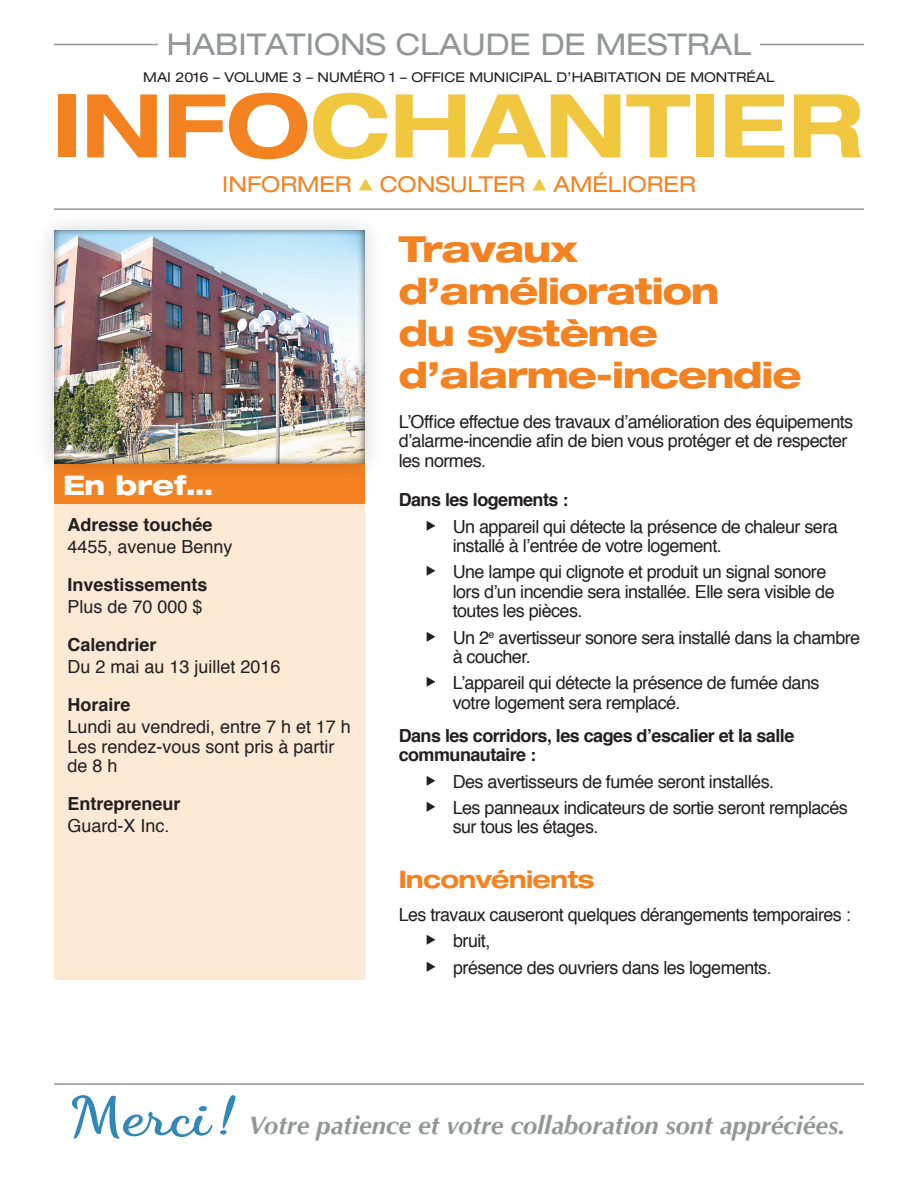
<style>
.page{position:relative;width:918px;height:1188px;background:#fff}
.page>*{position:absolute;margin:0;border:0;box-sizing:border-box;transform-origin:0 0}
.t1{font:700 expanded 88.2px "Helvetica Neue";color:#f1c740}
.Couvert_intro_gras{font:800 expanded 36px/42px "Helvetica Neue";letter-spacing:-.03em;color:#f58220}
.t2{font:expanded 30px "Helvetica Neue";color:#939598}
.Couvert_intro_gras-2{font:800 expanded 27px "Helvetica Neue";color:#fff}
.texte{font:italic 700 25.5px "Optima";color:#939598}
.texte-2{font:700 expanded 24.3px "Helvetica Neue";letter-spacing:-.03em;color:#f58220}
.t3{font:expanded 21.9px "Helvetica Neue";color:#f58220}
.texte-3{font:18.15px "Helvetica";letter-spacing:-.03em;color:#231f20}
.Couvert_intro_gras-3{font:18px/19.5px "Helvetica";letter-spacing:-.03em;color:#231f20}
.texte-4{font:18px/19.5px "Helvetica";color:#231f20}
.Couvert_intro_gras-4{font:700 18px/19.5px "Helvetica";letter-spacing:-.03em;color:#231f20}
.Couvert_intro_gras-5{font:700 18px "Helvetica";color:#231f20}
.texte-5{font:700 18px "Helvetica";color:#231f20}
.t4{font:expanded 13.5px "Helvetica Neue";color:#231f20}
.s1{color:#f58220}
.s2{font-family:"Dancing Script";font-size:54px;color:#3287ba}
</style>
<div class="page">
<hr style="left:54px;top:44px;width:810px;height:1px;background:#939598">
<hr style="left:54px;top:208px;width:810px;height:2px;background:#939598">
<svg style="left:359px;top:178px;width:13px;height:13px"></svg>
<svg style="left:533px;top:178px;width:13px;height:13px"></svg>
<div style="left:54px;top:463px;width:310px;height:41px;background:#f58220"></div>
<div style="left:54px;top:504px;width:310px;height:476px;background:#fee9d5"></div>
<hr style="left:54px;top:1083px;width:810px;height:2px;background:#939598">
<div style="left:34px;top:210px;width:351px;height:274px;background:#231f20;opacity:.2"></div>
<div style="left:54px;top:230px;width:312px;height:234px;background:#231f20;opacity:.75"></div>
<div style="left:158px;top:30px;width:602px;height:27px;background:#fff"></div>
<p class="t2" style="left:167px;top:26px;width:586px">HABITATIONS CLAUDE DE MESTRAL</p>
<p class="t4" style="left:143px;top:69px;width:633px">MAI 2016 – VOLUME 3 – NUMÉRO 1 – OFFICE MUNICIPAL D’HABITATION DE MONTRÉAL</p>
<p class="t1" style="left:52px;top:71px;width:812px"><span class="s1">INFO</span>CHANTIER</p>
<p class="t3" style="left:222px;top:171px;width:131px">INFORMER</p>
<p class="t3" style="left:380px;top:171px;width:147px">CONSULTER</p>
<p class="t3" style="left:554px;top:171px;width:144px">AMÉLIORER</p>
<p class="Couvert_intro_gras-2" style="left:63px;top:468px;width:151px">En bref…</p>
<p class="Couvert_intro_gras-5" style="left:68px;top:510px;width:147px">Adresse touchée</p>
<p class="texte-4" style="left:68px;top:538px;width:167px">4455, avenue Benny</p>
<p class="Couvert_intro_gras-5" style="left:68px;top:570px;width:142px">Investissements</p>
<p class="texte-4" style="left:68px;top:598px;width:137px">Plus de 70 000 $</p>
<p class="Couvert_intro_gras-5" style="left:68px;top:630px;width:91px">Calendrier</p>
<p class="texte-4" style="left:68px;top:658px;width:215px">Du 2 mai au 13 juillet 2016</p>
<p class="texte-5" style="left:68px;top:690px;width:65px">Horaire</p>
<p class="texte-4" style="left:68px;top:718px;width:285px">Lundi au vendredi, entre 7 h et 17 h<br>Les rendez-vous sont pris à partir de 8 h</p>
<p class="texte-5" style="left:68px;top:789px;width:115px">Entrepreneur</p>
<p class="texte-4" style="left:68px;top:817px;width:104px">Guard-X Inc.</p>
<p class="Couvert_intro_gras" style="left:399px;top:227px;width:405px">Travaux d’amélioration<br>du système d’alarme-incendie</p>
<p class="Couvert_intro_gras-3" style="left:399px;top:412px;width:456px">L’Office effectue des travaux d’amélioration des équipements d’alarme-incendie afin de bien vous protéger et de respecter les normes.</p>
<p class="Couvert_intro_gras-4" style="left:399px;top:491px;width:171px">Dans les logements :</p>
<p class="Couvert_intro_gras-3" style="left:453px;top:517px;width:387px;text-indent:-27px">◆ Un appareil qui détecte la présence de chaleur sera installé à l’entrée de votre logement.</p>
<p class="Couvert_intro_gras-3" style="left:453px;top:563px;width:383px;text-indent:-27px">◆ Une lampe qui clignote et produit un signal sonore lors d’un incendie sera installée. Elle sera visible de toutes les pièces.</p>
<p class="Couvert_intro_gras-3" style="left:453px;top:628px;width:409px;text-indent:-27px">◆ Un 2<sup>e</sup> avertisseur sonore sera installé dans la chambre à coucher.</p>
<p class="Couvert_intro_gras-3" style="left:453px;top:674px;width:368px;text-indent:-27px">◆ L’appareil qui détecte la présence de fumée dans votre logement sera remplacé.</p>
<p class="Couvert_intro_gras-4" style="left:399px;top:726px;width:397px">Dans les corridors, les cages d’escalier et la salle communautaire :</p>
<p class="Couvert_intro_gras-3" style="left:426px;top:772px;width:350px">◆ Des avertisseurs de fumée seront installés.</p>
<p class="Couvert_intro_gras-3" style="left:453px;top:798px;width:397px;text-indent:-27px">◆ Les panneaux indicateurs de sortie seront remplacés sur tous les étages.</p>
<p class="texte-2" style="left:399px;top:864px;width:197px">Inconvénients</p>
<p class="texte-3" style="left:399px;top:901px;width:453px">Les travaux causeront quelques dérangements temporaires :</p>
<p class="texte-3" style="left:426px;top:927px;width:66px">◆ bruit,</p>
<p class="texte-3" style="left:426px;top:953px;width:347px">◆ présence des ouvriers dans les logements.</p>
<p class="texte" style="left:73px;top:1110px;width:774px"><span class="s2">Merci!</span> Votre patience et votre collaboration sont appréciées.</p>
</div>
